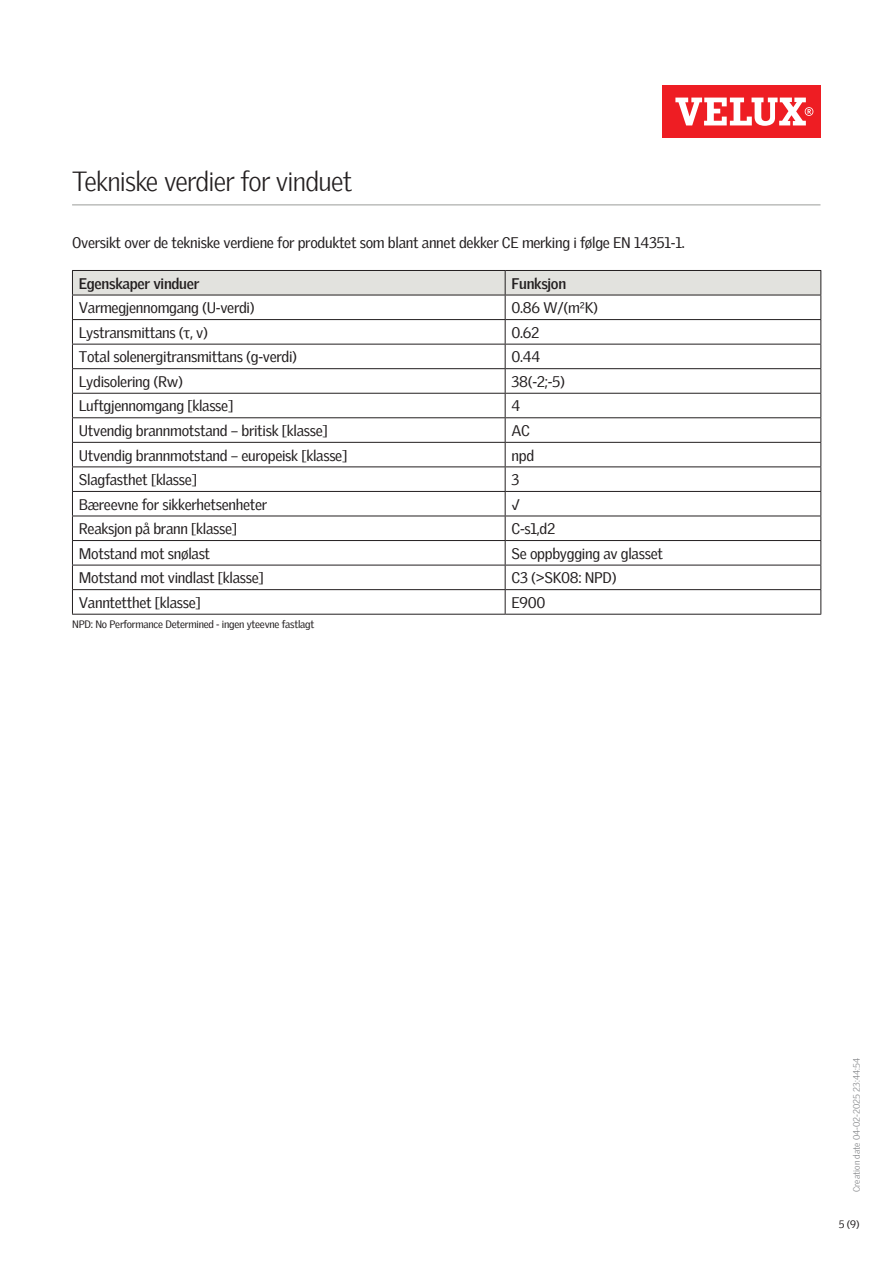
<style>
.page{position:relative;width:893px;height:1263px;background:#fff}
.page>*{position:absolute;margin:0;border:0;box-sizing:border-box;transform-origin:0 0}
.Headline_With_Line_B{font:300 27px "Velux Gothic";letter-spacing:-.03em;color:#231f20}
.Body_Regular{font:15px "Velux Gothic";letter-spacing:-.02em;color:#231f20}
.Body_Heading{font:700 15px "Velux Gothic";letter-spacing:-.02em;color:#231f20}
.t1{font:10.5px "Velux Gothic";letter-spacing:-.02em;color:#231f20}
.t2{font:300 9px "Velux Gothic";color:#7c7e81}
</style>
<div class="page">
<div style="left:662px;top:85px;width:159px;height:53px;background:#ee1d23"></div>
<svg style="left:675px;top:98px;width:138px;height:28px"></svg>
<hr style="left:72px;top:204px;width:748px;height:2px;background:#bcbdbb">
<hr style="left:72px;top:614px;width:433px;height:1px;background:#231f20">
<svg style="left:72px;top:270px;width:749px;height:344px"></svg>
<hr style="left:505px;top:614px;width:316px;height:1px;background:#231f20">
<p class="Headline_With_Line_B" style="left:72px;top:161px;width:282px">Tekniske verdier for vinduet</p>
<p class="Body_Regular" style="left:72px;top:231px;width:614px">Oversikt over de tekniske verdiene for produktet som blant annet dekker CE merking i følge EN 14351-1.</p>
<p class="Body_Heading" style="left:79px;top:272px;width:122px">Egenskaper vinduer</p>
<p class="Body_Heading" style="left:511px;top:272px;width:56px">Funksjon</p>
<p class="Body_Regular" style="left:79px;top:296px;width:177px">Varmegjennomgang (U-verdi)</p>
<p class="Body_Regular" style="left:511px;top:296px;width:88px">0.86 W/(m²K)</p>
<p class="Body_Regular" style="left:79px;top:321px;width:131px">Lystransmittans (τ, v)</p>
<p class="Body_Regular" style="left:511px;top:321px;width:29px">0.62</p>
<p class="Body_Regular" style="left:79px;top:345px;width:220px">Total solenergitransmittans (g-verdi)</p>
<p class="Body_Regular" style="left:511px;top:345px;width:30px">0.44</p>
<p class="Body_Regular" style="left:79px;top:370px;width:106px">Lydisolering (Rw)</p>
<p class="Body_Regular" style="left:511px;top:370px;width:55px">38(-2;-5)</p>
<p class="Body_Regular" style="left:79px;top:395px;width:156px">Luftgjennomgang [klasse]</p>
<p class="Body_Regular" style="left:511px;top:395px;width:10px">4</p>
<p class="Body_Regular" style="left:79px;top:419px;width:250px">Utvendig brannmotstand – britisk [klasse]</p>
<p class="Body_Regular" style="left:511px;top:419px;width:20px">AC</p>
<p class="Body_Regular" style="left:79px;top:444px;width:270px">Utvendig brannmotstand – europeisk [klasse]</p>
<p class="Body_Regular" style="left:511px;top:444px;width:24px">npd</p>
<p class="Body_Regular" style="left:79px;top:468px;width:120px">Slagfasthet [klasse]</p>
<p class="Body_Regular" style="left:511px;top:468px;width:9px">3</p>
<p class="Body_Regular" style="left:79px;top:493px;width:190px">Bæreevne for sikkerhetsenheter</p>
<p class="Body_Regular" style="left:511px;top:493px;width:10px">√</p>
<p class="Body_Regular" style="left:79px;top:517px;width:160px">Reaksjon på brann [klasse]</p>
<p class="Body_Regular" style="left:511px;top:517px;width:45px">C-s1,d2</p>
<p class="Body_Regular" style="left:79px;top:542px;width:133px">Motstand mot snølast</p>
<p class="Body_Regular" style="left:511px;top:542px;width:153px">Se oppbygging av glasset</p>
<p class="Body_Regular" style="left:79px;top:566px;width:186px">Motstand mot vindlast [klasse]</p>
<p class="Body_Regular" style="left:511px;top:566px;width:107px">C3 (&gt;SK08: NPD)</p>
<p class="Body_Regular" style="left:79px;top:591px;width:124px">Vanntetthet [klasse]</p>
<p class="Body_Regular" style="left:511px;top:591px;width:36px">E900</p>
<p class="t1" style="left:72px;top:616px;width:244px">NPD: No Performance Determined - ingen yteevne fastlagt</p>
<p class="t2" style="left:850px;top:1192px;width:135px;rotate:-90deg">Creation date 04-02-2025 23:44:54</p>
<p class="t1" style="left:839px;top:1216px;width:22px">5 (9)</p>
</div>
